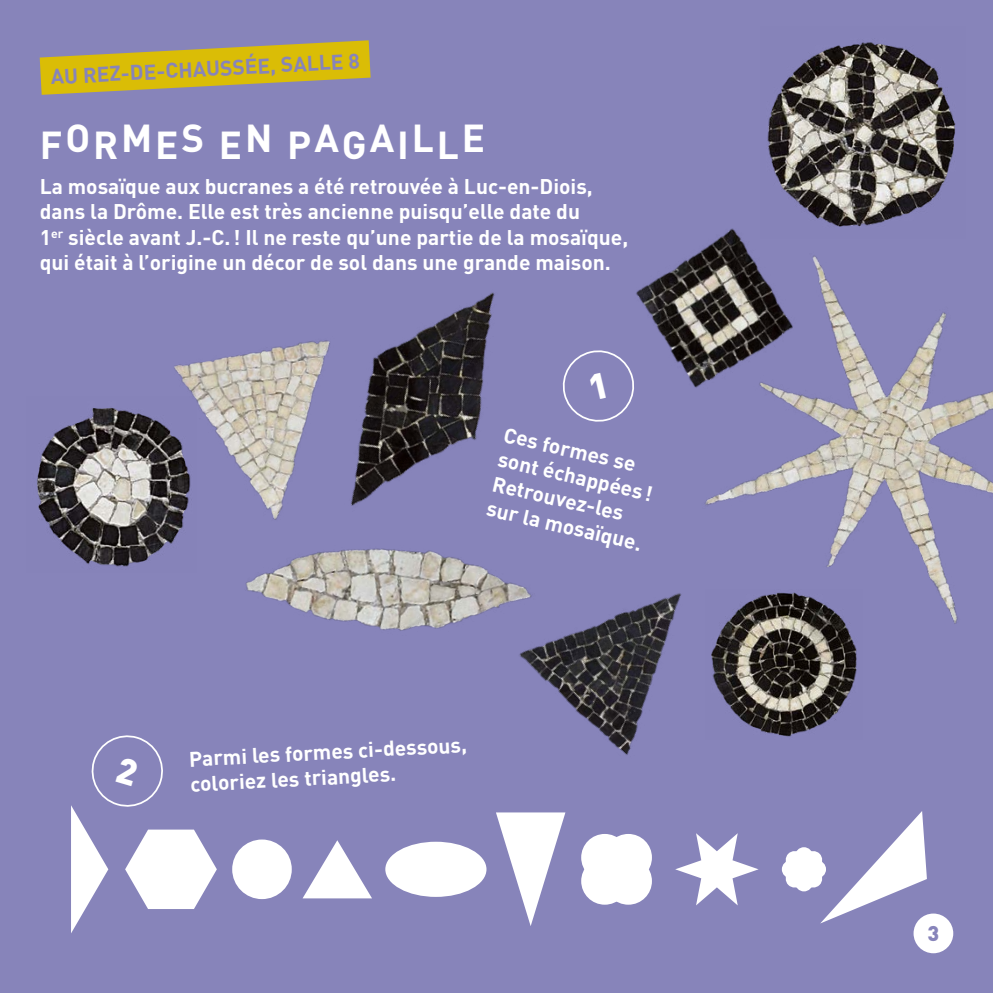
<style>
.page{position:relative;width:993px;height:993px;background:#fff}
.page>*{position:absolute;margin:0;border:0;box-sizing:border-box;transform-origin:0 0}
.t1{font:700 38.5px "DIN";letter-spacing:.075em;color:#fff}
.t2{font:700 21px/25.2px "DIN";color:#fff}
.t3{font:700 21px "DIN";color:#8784ba}
.t4{font:900 21px "DIN";color:#8784ba}
</style>
<div class="page">
<div style="left:0;top:0;width:992px;height:992px;background:#8784ba"></div>
<svg style="left:40px;top:40px;width:330px;height:55px"></svg>
<div style="left:913px;top:913px;width:39px;height:39px;background:#fff;border-radius:50%"></div>
<div style="left:232px;top:839px;width:60px;height:59px;background:#fff;border-radius:50%"></div>
<div style="left:385px;top:841px;width:101px;height:55px;background:#fff;border-radius:50%"></div>
<svg style="left:303px;top:840px;width:69px;height:58px"></svg>
<svg style="left:496px;top:812px;width:69px;height:113px"></svg>
<div style="left:581px;top:833px;width:47px;height:47px;background:#fff;border-radius:50%"></div>
<div style="left:581px;top:857px;width:47px;height:47px;background:#fff;border-radius:50%"></div>
<div style="left:604px;top:833px;width:47px;height:47px;background:#fff;border-radius:50%"></div>
<div style="left:604px;top:857px;width:47px;height:47px;background:#fff;border-radius:50%"></div>
<svg style="left:675px;top:833px;width:83px;height:72px"></svg>
<svg style="left:781px;top:860px;width:18px;height:17px"></svg>
<svg style="left:784px;top:811px;width:142px;height:112px"></svg>
<img style="left:636px;top:228px;width:356px;height:396px">
<img style="left:363px;top:292px;width:132px;height:208px">
<img style="left:37px;top:408px;width:139px;height:159px">
<img style="left:746px;top:589px;width:116px;height:148px">
<img style="left:528px;top:523px;width:218px;height:232px">
<img style="left:246px;top:523px;width:299px;height:140px">
<img style="left:170px;top:340px;width:193px;height:197px">
<img style="left:760px;top:42px;width:204px;height:196px">
<svg style="left:71px;top:735px;width:146px;height:198px"></svg>
<svg style="left:562px;top:350px;width:72px;height:72px"></svg>
<p class="t3" style="left:50px;top:63px;width:311px;rotate:-3deg">AU REZ-DE-CHAUSSÉE, SALLE 8</p>
<h1 class="t1" style="left:40px;top:116px;width:447px">FORMES EN PAGAILLE</h1>
<p class="t2" style="left:40px;top:173px;width:590px">La mosaïque aux bucranes a été retrouvée à Luc-en-Diois, dans la Drôme. Elle est très ancienne puisqu’elle date du<br>1<sup>er</sup> siècle avant J.-C.! Il ne reste qu’une partie de la mosaïque, qui était à l’origine un décor de sol dans une grande maison.</p>
<p class="t2" style="left:507px;top:421px;width:160px;rotate:13deg">Ces formes se sont échappées!<br>Retrouvez-les sur la mosaïque.</p>
<p class="t2" style="left:188px;top:745px;width:279px;rotate:-3deg">Parmi les formes ci-dessous, coloriez les triangles.</p>
<p class="t4" style="left:927px;top:919px;width:13px">3</p>
</div>
